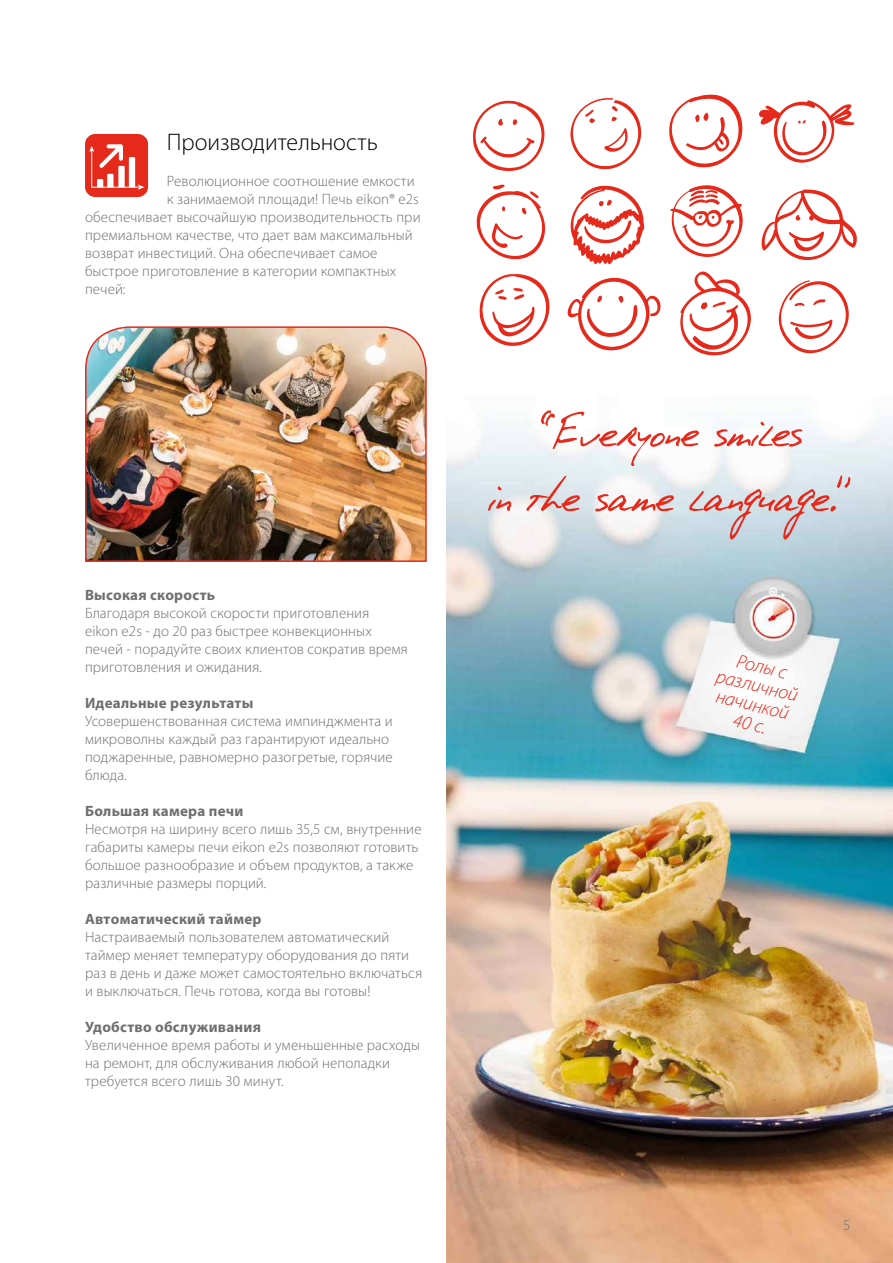
<style>
.page{position:relative;width:893px;height:1263px;background:#fff}
.page>*{position:absolute;margin:0;border:0;box-sizing:border-box;transform-origin:0 0}
.t1{font:300 24px "Myriad Pro";color:#000}
.t2{font:italic 300 19.5px/19.5px "Myriad Pro";color:#e52a1b;text-align:center}
.t3{font:300 15px/18px "Myriad Pro";letter-spacing:.01em;color:#706f6f}
.t4{font:700 15px "Myriad Pro";letter-spacing:.02em;color:#706f6f}
</style>
<div class="page">
<img style="left:446px;top:412px;width:447px;height:851px">
<svg style="left:488px;top:475px;width:362px;height:65px"></svg>
<svg style="left:541px;top:410px;width:261px;height:56px"></svg>
<svg style="left:779px;top:280px;width:70px;height:73px"></svg>
<svg style="left:570px;top:98px;width:71px;height:71px"></svg>
<svg style="left:680px;top:271px;width:71px;height:84px"></svg>
<svg style="left:473px;top:101px;width:71px;height:70px"></svg>
<svg style="left:571px;top:186px;width:73px;height:78px"></svg>
<svg style="left:761px;top:189px;width:96px;height:71px"></svg>
<svg style="left:670px;top:185px;width:73px;height:72px"></svg>
<svg style="left:669px;top:95px;width:73px;height:72px"></svg>
<svg style="left:759px;top:100px;width:95px;height:63px"></svg>
<svg style="left:477px;top:185px;width:68px;height:74px"></svg>
<svg style="left:480px;top:274px;width:69px;height:72px"></svg>
<svg style="left:568px;top:278px;width:92px;height:72px"></svg>
<div style="left:85px;top:134px;width:63px;height:63px;background:#e52a1b;border-radius:10px"></div>
<svg style="left:89px;top:144px;width:55px;height:46px"></svg>
<img style="left:85px;top:326px;width:342px;height:236px">
<h1 class="t1" style="left:167px;top:127px;width:212px">Производительность</h1>
<p class="t3" style="left:167px;top:171px;width:249px">Революционное соотношение емкости</p>
<p class="t3" style="left:167px;top:189px;width:253px">к занимаемой площади! Печь eikon® e2s</p>
<p class="t3" style="left:85px;top:207px;width:337px">обеспечивает высочайшую производительность при</p>
<p class="t3" style="left:85px;top:225px;width:329px">премиальном качестве, что дает вам максимальный</p>
<p class="t3" style="left:85px;top:243px;width:294px">возврат инвестиций. Она обеспечивает самое</p>
<p class="t3" style="left:85px;top:261px;width:313px">быстрое приготовление в категории компактных</p>
<p class="t3" style="left:85px;top:279px;width:42px">печей:</p>
<p class="t4" style="left:85px;top:585px;width:132px">Высокая скорость</p>
<p class="t3" style="left:85px;top:603px;width:324px">Благодаря высокой скорости приготовления<br>eikon e2s - до 20 раз быстрее конвекционных печей - порадуйте своих клиентов сократив время приготовления и ожидания.</p>
<p class="t4" style="left:85px;top:693px;width:170px">Идеальные результаты</p>
<p class="t3" style="left:85px;top:711px;width:309px">Усовершенствованная система импинджмента и микроволны каждый раз гарантируют идеально поджаренные, равномерно разогретые, горячие блюда.</p>
<p class="t4" style="left:85px;top:801px;width:160px">Большая камера печи</p>
<p class="t3" style="left:85px;top:819px;width:338px">Несмотря на ширину всего лишь 35,5 см, внутренние габариты камеры печи eikon e2s позволяют готовить большое разнообразие и объем продуктов, а также различные размеры порций.</p>
<p class="t4" style="left:85px;top:909px;width:178px">Автоматический таймер</p>
<p class="t3" style="left:85px;top:927px;width:339px">Настраиваемый пользователем автоматический таймер меняет температуру оборудования до пяти раз в день и даже может самостоятельно включаться и выключаться. Печь готова, когда вы готовы!</p>
<p class="t4" style="left:85px;top:1017px;width:178px">Удобство обслуживания</p>
<p class="t3" style="left:85px;top:1035px;width:336px">Увеличенное время работы и уменьшенные расходы на ремонт, для обслуживания любой неполадки требуется всего лишь 30 минут.</p>
<h2 class="t2" style="left:724px;top:647px;width:85px;rotate:14deg">Ролы с различной начинкой<br>40 с.</h2>
<p class="t3" style="left:843px;top:1215px;width:9px">5</p>
</div>
